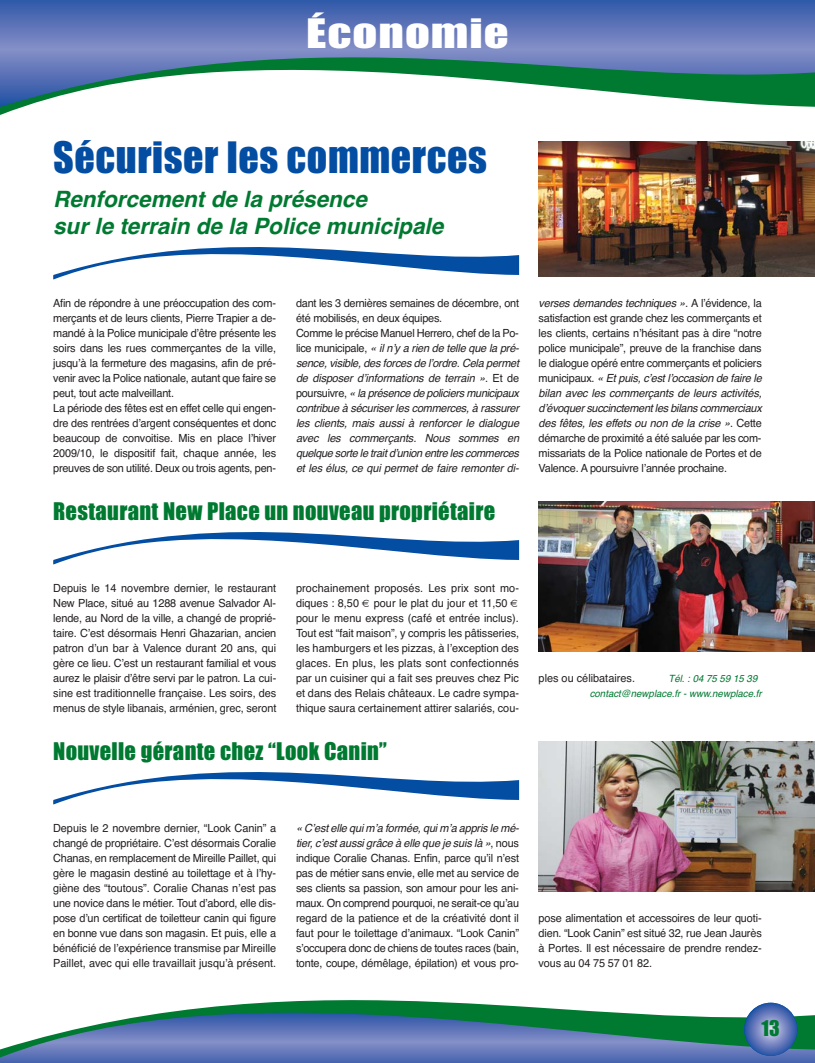
<style>
.page{position:relative;width:815px;height:1063px;background:#fff}
.page>*{position:absolute;margin:0;border:0;box-sizing:border-box;transform-origin:0 0}
.t1{font:40px "Impact";letter-spacing:.015em;color:#034ea2}
.t2{font:37.5px "Impact";letter-spacing:.02em;color:#fff;scale:1.3 1}
.t3{font:22.5px "Impact";letter-spacing:.015em;color:#007931}
.t4{font:italic 700 22.5px/27px "Helvetica";color:#007931}
.t5{font:20px "Impact";color:#007931}
.t6{font:11.25px/15px "Helvetica";letter-spacing:-.015em;color:#231f20;text-align:justify}
.t7{font:italic 11.25px/15px "Helvetica";color:#231f20}
.t8{font:italic 10px/15px "Helvetica";color:#007931}
.s1{font-style:normal}
.s2{font-style:italic}
</style>
<div class="page">
<img style="left:539px;top:742px;width:276px;height:150px">
<div style="left:0;top:1058px;width:815px;height:5px;background:#4b68b1"></div>
<svg style="left:0;top:1000px;width:815px;height:58px"></svg>
<svg style="left:744px;top:1003px;width:53px;height:53px;background:#627bbb"></svg>
<svg style="left:0;top:0;width:815px;height:57px;background:#5f76b9"></svg>
<svg style="left:0;top:57px;width:815px;height:58px"></svg>
<svg style="left:53px;top:247px;width:466px;height:32px"></svg>
<svg style="left:53px;top:532px;width:466px;height:32px"></svg>
<img style="left:539px;top:142px;width:276px;height:135px">
<img style="left:539px;top:502px;width:276px;height:150px">
<svg style="left:53px;top:772px;width:466px;height:32px"></svg>
<h2 class="t2" style="left:306px;top:22px;width:157px">Économie</h2>
<h1 class="t1" style="left:53px;top:145px;width:435px">Sécuriser les commerces</h1>
<h3 class="t4" style="left:53px;top:188px;width:396px">Renforcement de la présence<br>sur le terrain de la Police municipale</h3>
<p class="t6" style="left:53px;top:296px;width:225px;text-align:left">Afin de répondre à une préoccupation des com&shy;merçants et de leurs clients, Pierre Trapier a de&shy;mandé à la Police municipale dʼêtre présente les soirs dans les rues commerçantes de la ville, jusquʼà la fermeture des magasins, afin de pré&shy;venir avec la Police nationale, autant que faire se peut, tout acte malveillant.<br>La période des fêtes est en effet celle qui engen&shy;dre des rentrées dʼargent conséquentes et donc beaucoup de convoitise. Mis en place lʼhiver 2009/10, le dispositif fait, chaque année, les preuves de son utilité. Deux ou trois agents, pen-</p>
<p class="t7" style="left:296px;top:296px;width:227px"><span class="s1">dant les 3 dernières semaines de décembre, ont été mobilisés, en deux équipes.<br>Comme le précise Manuel Herrero, chef de la Po&shy;l i c e m u n i c i p a l e ,</span> « ilnʼy a rien de telle que la pré&shy;sence,visible,des forces de lʼordre.Cela permet de disposer dʼinformations de terrain »<span class="s1">. E t d e p o u r s u i v r e ,</span> « la présence de policiers municipaux contribue à sécuriserles commerces,à rassurer les clients, mais aussi à renforcer le dialogue avec les commerçants. Nous sommes en quelque sorte le traitdʼunion entre les commerces et les élus, ce qui permet de faire remonter di-</p>
<p class="t6" style="left:539px;top:296px;width:227px;text-align:left"><span class="s2">verses demandes techniques ».</span> A l ʼ é v i d e n c e , l a satisfaction est grande chez les commerçants et les clients, certains nʼhésitant pas à dire “notre police municipale”, preuve de la franchise dans le dialogue opéré entre commerçants et policiers m u n i c i p a u x . <span class="s2">« Etpuis,cʼestlʼoccasion de faire le bilan avec les commerçants de leurs activités, dʼévoquersuccinctementles bilans commerciaux des fêtes, les effets ou non de la crise »</span>. C e t t e démarche de proximité a été saluée par les com&shy;missariats de la Police nationale de Portes et de Valence. A poursuivre lʼannée prochaine.</p>
<h3 class="t3" style="left:53px;top:503px;width:444px">Restaurant New Place un nouveau propriétaire</h3>
<p class="t6" style="left:53px;top:581px;width:225px">Depuis le 14 novembre dernier, le restaurant New Place, situé au 1288 avenue Salvador Al&shy;lende, au Nord de la ville, a changé de proprié&shy;taire. Cʼest désormais Henri Ghazarian, ancien patron dʼun bar à Valence durant 20 ans, qui gère ce lieu. Cʼest un restaurant familial et vous aurez le plaisir dʼêtre servi par le patron. La cui&shy;sine est traditionnelle française. Les soirs, des menus de style libanais, arménien, grec, seront</p>
<p class="t6" style="left:296px;top:581px;width:225px">prochainement proposés. Les prix sont mo&shy;diques : 8,50 € pour le plat du jour et 11,50 € pour le menu express (café et entrée inclus).<br>Tout est “fait maison”, y compris les pâtisseries, les hamburgers et les pizzas, à lʼexception des glaces. En plus, les plats sont confectionnés par un cuisiner qui a fait ses preuves chez Pic et dans des Relais châteaux. Le cadre sympa&shy;thique saura certainement attirer salariés, cou-</p>
<h3 class="t3" style="left:53px;top:743px;width:335px">Nouvelle gérante chez “Look Canin”</h3>
<p class="t6" style="left:539px;top:671px;width:98px">ples ou célibataires.</p>
<p class="t8" style="left:590px;top:672px;width:176px;text-indent:79px">Tél. : 04 75 59 15 39 contact@newplace.fr - www.newplace.fr</p>
<p class="t6" style="left:53px;top:821px;width:225px">Depuis le 2 novembre dernier, “Look Canin” a changé de propriétaire. Cʼest désormais Coralie Chanas, en remplacement de Mireille Paillet, qui gère le magasin destiné au toilettage et à lʼhy&shy;giène des “toutous”. Coralie Chanas nʼest pas une novice dans le métier. Tout dʼabord, elle dis&shy;pose dʼun certificat de toiletteur canin qui figure en bonne vue dans son magasin. Et puis, elle a bénéficié de lʼexpérience transmise par Mireille Paillet, avec qui elle travaillait jusquʼà présent.</p>
<p class="t6" style="left:296px;top:821px;width:227px;text-align:left"><span class="s2">« Cʼestelle quimʼa formée,quimʼa appris le mé&shy;tier,cʼestaussigrâce à elle que je suis là »</span>, n o u s indique Coralie Chanas. Enfin, parce quʼil nʼest pas de métier sans envie, elle met au service de ses clients sa passion, son amour pour les ani&shy;maux. On comprend pourquoi, ne serait-ce quʼau regard de la patience et de la créativité dont il faut pour le toilettage dʼanimaux. “Look Canin” sʼoccupera donc de chiens de toutes races (bain, tonte, coupe, démêlage, épilation) et vous pro-</p>
<p class="t6" style="left:539px;top:911px;width:225px">pose alimentation et accessoires de leur quoti&shy;dien. “Look Canin” est situé 32, rue Jean Jaurès à Portes. Il est nécessaire de prendre rendez&shy;vous au 04 75 57 01 82.</p>
<h3 class="t5" style="left:762px;top:1022px;width:20px">13</h3>
</div>
